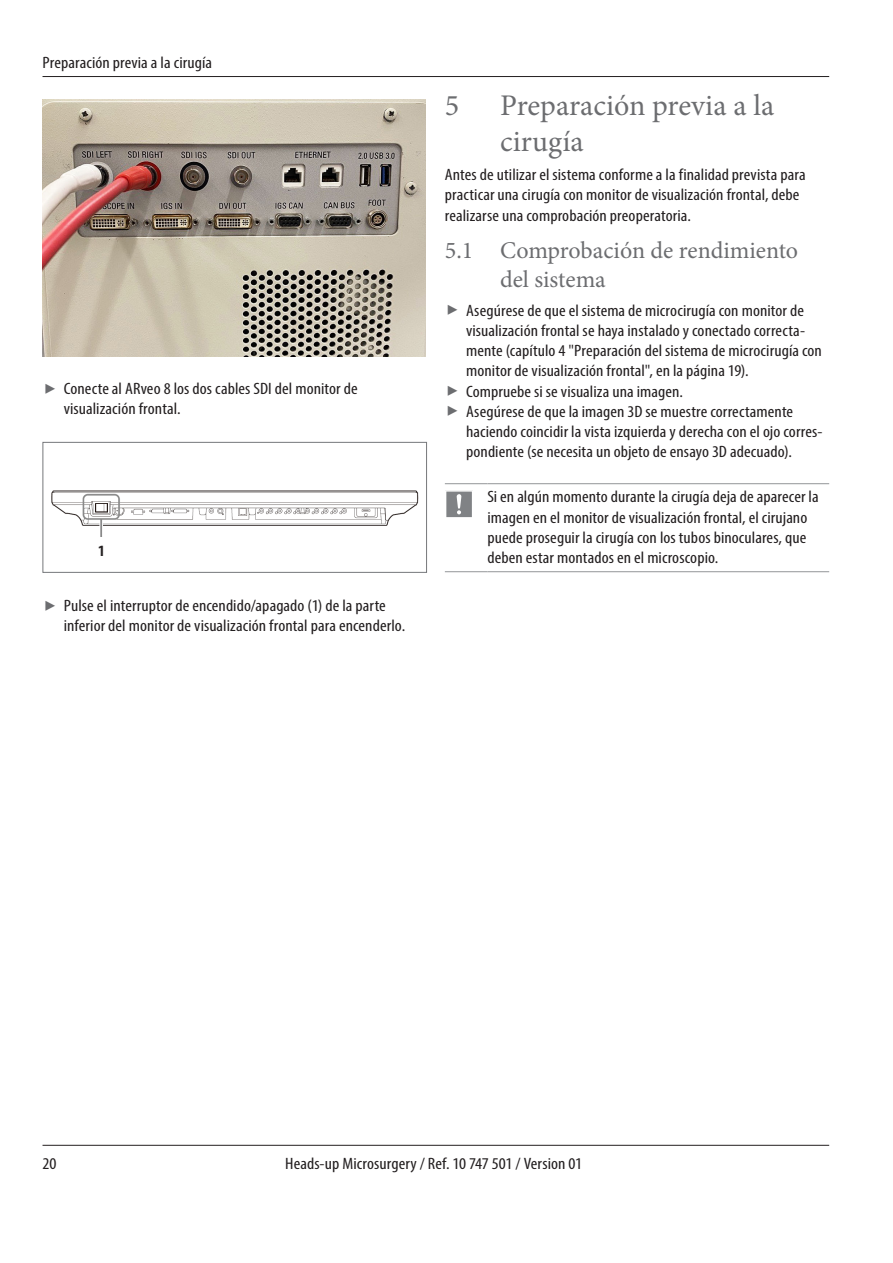
<style>
.page{position:relative;width:893px;height:1263px;background:#fff}
.page>*{position:absolute;margin:0;border:0;box-sizing:border-box;transform-origin:0 0}
.t1{font:30px/36px "Minion Pro";color:#6c6d70}
.t2{font:24px/28.8px "Minion Pro";color:#6c6d70}
.Leica_Grundtext{font:condensed 16.5px/20.2px "Myriad Pro";letter-spacing:.005em;color:#231f20;scale:1.1 1}
.Leica_Grundtext_fet{font:700 condensed 15.75px "Myriad Pro";color:#231f20}
</style>
<div class="page">
<hr style="left:43px;top:76px;width:786px;height:1px;background:#231f20">
<hr style="left:43px;top:1145px;width:786px;height:1px;background:#231f20">
<img style="left:43px;top:100px;width:382px;height:256px">
<img style="left:51px;top:490px;width:368px;height:46px">
<div style="left:43px;top:442px;width:384px;height:131px;border:1px solid #76787b"></div>
<hr style="left:445px;top:483px;width:42px;height:1px;background:#939598">
<hr style="left:487px;top:483px;width:342px;height:1px;background:#939598">
<hr style="left:445px;top:571px;width:42px;height:1px;background:#939598">
<hr style="left:487px;top:571px;width:342px;height:1px;background:#939598">
<svg style="left:445px;top:490px;width:28px;height:28px"></svg>
<p class="Leica_Grundtext" style="left:43px;top:52px;width:156px">Preparación previa a la cirugía</p>
<p class="Leica_Grundtext" style="left:64px;top:378px;width:269px">Conecte al ARveo 8 los dos cables SDI del monitor de visualización frontal.</p>
<p class="Leica_Grundtext_fet" style="left:98px;top:541px;width:8px">1</p>
<p class="Leica_Grundtext" style="left:64px;top:595px;width:312px">Pulse el interruptor de encendido/apagado (1) de la parte inferior del monitor de visualización frontal para encenderlo.</p>
<p class="t1" style="left:445px;top:88px;width:16px">5</p>
<p class="t1" style="left:500px;top:88px;width:276px">Preparación previa a la cirugía</p>
<p class="Leica_Grundtext" style="left:445px;top:164px;width:330px">Antes de utilizar el sistema conforme a la finalidad prevista para practicar una cirugía con monitor de visualización frontal, debe realizarse una comprobación preoperatoria.</p>
<p class="t2" style="left:500px;top:236px;width:300px;text-indent:-55px">5.1 Comprobación de rendimiento del sistema</p>
<p class="Leica_Grundtext" style="left:466px;top:300px;width:325px">Asegúrese de que el sistema de microcirugía con monitor de visualización frontal se haya instalado y conectado correcta&shy;mente (capítulo 4 "Preparación del sistema de microcirugía con monitor de visualización frontal", en la página 19).</p>
<p class="Leica_Grundtext" style="left:466px;top:381px;width:199px">Compruebe si se visualiza una imagen.</p>
<p class="Leica_Grundtext" style="left:466px;top:401px;width:325px">Asegúrese de que la imagen 3D se muestre correctamente haciendo coincidir la vista izquierda y derecha con el ojo corres&shy;pondiente (se necesita un objeto de ensayo 3D adecuado).</p>
<p class="Leica_Grundtext" style="left:487px;top:487px;width:303px">Si en algún momento durante la cirugía deja de aparecer la imagen en el monitor de visualización frontal, el cirujano puede proseguir la cirugía con los tubos binoculares, que deben estar montados en el microscopio.</p>
<p class="Leica_Grundtext" style="left:43px;top:1153px;width:14px">20</p>
<p class="Leica_Grundtext" style="left:285px;top:1153px;width:271px">Heads-up Microsurgery / Ref. 10 747 501 / Version 01</p>
</div>
